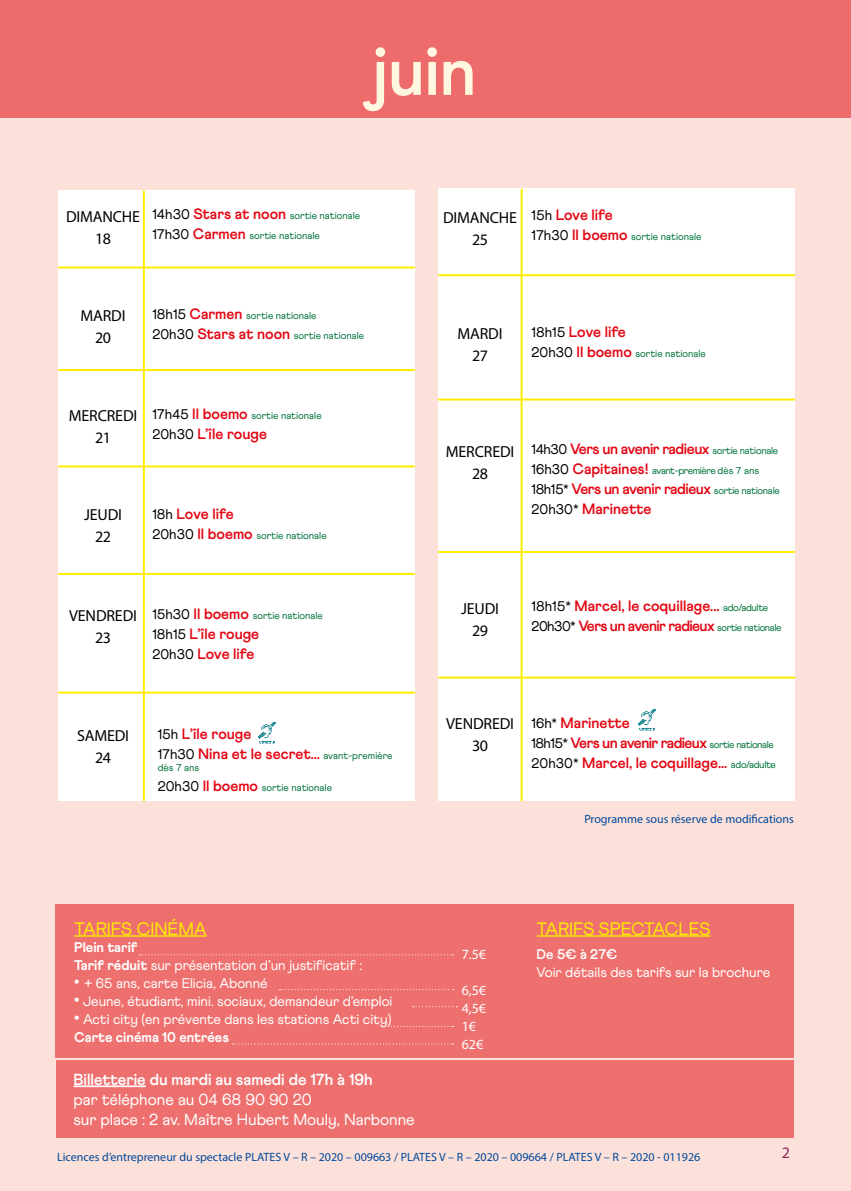
<style>
.page{position:relative;width:851px;height:1191px;background:#fff}
.page>*{position:absolute;margin:0;border:0;box-sizing:border-box;transform-origin:0 0}
.t1{font:700 68.2px "Athletics";color:#fff7df}
.t2{font:18px "Athletics";color:#ffed00}
.t3{font:16px/22px "Myriad Pro";letter-spacing:-.01em;color:#000;text-align:center}
.t4{font:16px/20px "Athletics";color:#fff}
.t5{font:700 16px "Athletics";color:#fff}
.t6{font:16px "Myriad Pro";color:#8c255b}
.t7{font:700 15px/20px "Athletics";letter-spacing:-.005em;color:#e30613}
.t8{font:700 15px/20px "Athletics";letter-spacing:-.03em;color:#e30613}
.t9{font:700 15px/20px "Athletics";letter-spacing:-.025em;color:#e30613}
.t10{font:14px/18px "Athletics";color:#fff}
.t11{font:14px/18px "Myriad Pro";color:#fff}
.t12{font:700 14px "Athletics";color:#fff}
.t13{font:12px "Myriad Pro";color:#00489a}
.t14{font:10px/20px "Athletics";color:#00733b}
.t15{font:10px "Athletics";letter-spacing:-.04em;color:#00733b}
.s1{font-size:14px;color:#000}
.s2{font-weight:700;font-size:15px;color:#e30613}
.s3{font-weight:400;font-size:14px;color:#000}
.s4{font-weight:400;font-size:10px;color:#00733b}
.s5{font-weight:800}
.s6{font-size:18px}
</style>
<div class="page">
<div style="left:0;top:11px;width:850px;height:1180px;background:#fce1db"></div>
<div style="left:438px;top:189px;width:356px;height:612px;background:#fff"></div>
<div style="left:58px;top:190px;width:357px;height:611px;background:#fff"></div>
<hr style="left:58px;top:573px;width:357px;height:2px;background:#ffed00">
<hr style="left:58px;top:369px;width:357px;height:2px;background:#ffed00">
<div style="left:56px;top:904px;width:737px;height:153px;background:#ee706e"></div>
<div style="left:56px;top:1060px;width:737px;height:77px;background:#ee706e"></div>
<hr style="left:74px;top:935px;width:132px;height:1px;background:#ffed00">
<hr style="left:536px;top:935px;width:174px;height:1px;background:#ffed00">
<svg style="left:139px;top:954px;width:314px;height:1px"></svg>
<svg style="left:279px;top:989px;width:174px;height:1px"></svg>
<svg style="left:382px;top:1026px;width:71px;height:1px"></svg>
<svg style="left:232px;top:1043px;width:221px;height:1px"></svg>
<hr style="left:73px;top:1085px;width:73px;height:2px;background:#fff">
<svg style="left:413px;top:1006px;width:44px;height:1px"></svg>
<div style="left:0;top:0;width:850px;height:117px;background:#ed6b6a"></div>
<hr style="left:438px;top:274px;width:356px;height:2px;background:#ffed00">
<hr style="left:520px;top:189px;width:2px;height:612px;background:#ffed00">
<hr style="left:143px;top:190px;width:2px;height:611px;background:#ffed00">
<hr style="left:438px;top:398px;width:356px;height:2px;background:#ffed00">
<hr style="left:58px;top:266px;width:356px;height:2px;background:#ffed00">
<hr style="left:58px;top:465px;width:357px;height:2px;background:#ffed00">
<hr style="left:58px;top:691px;width:357px;height:2px;background:#ffed00">
<hr style="left:438px;top:551px;width:356px;height:2px;background:#ffed00">
<hr style="left:438px;top:676px;width:356px;height:2px;background:#ffed00">
<img style="left:259px;top:721px;width:16px;height:23px">
<img style="left:638px;top:708px;width:17px;height:23px">
<h1 class="t1" style="left:371px;top:31px;width:106px">juin</h1>
<h3 class="t3" style="left:66px;top:205px;width:75px">DIMANCHE<br>18</h3>
<p class="t14" style="left:152px;top:206px;width:209px"><span class="s1">14h30</span> <span class="s2">Stars at noon</span> sortie nationale<br><span class="s1">17h30</span> <span class="s2">Carmen</span> sortie nationale</p>
<h3 class="t3" style="left:81px;top:304px;width:46px">MARDI<br>20</h3>
<p class="t14" style="left:152px;top:306px;width:213px"><span class="s1">18h15</span> <span class="s2">Carmen</span> sortie nationale<br><span class="s1">20h30</span> <span class="s2">Stars at noon</span> sortie nationale</p>
<h3 class="t3" style="left:69px;top:404px;width:70px">MERCREDI<br>21</h3>
<p class="t14" style="left:152px;top:406px;width:171px"><span class="s1">17h45</span> <span class="s2">Il boemo</span> sortie nationale</p>
<h3 class="t7" style="left:152px;top:424px;width:116px"><span class="s3">20h30</span> L’île rouge</h3>
<h3 class="t3" style="left:84px;top:503px;width:39px">JEUDI<br>22</h3>
<h3 class="t7" style="left:152px;top:504px;width:83px"><span class="s3">18h</span> Love life</h3>
<p class="t14" style="left:152px;top:525px;width:176px"><span class="s1">20h30</span> <span class="s2">Il boemo</span> sortie nationale</p>
<h3 class="t3" style="left:69px;top:604px;width:69px">VENDREDI<br>23</h3>
<p class="t14" style="left:152px;top:605px;width:172px"><span class="s1">15h30</span> <span class="s2">Il boemo</span> sortie nationale</p>
<h3 class="t7" style="left:152px;top:624px;width:108px"><span class="s3">18h15</span> L’île rouge<br><span class="s3">20h30</span> Love life</h3>
<h3 class="t3" style="left:77px;top:724px;width:54px">SAMEDI<br>24</h3>
<h3 class="t7" style="left:158px;top:723px;width:236px"><span class="s3">15h</span> L’île rouge<br><span class="s3">17h30</span> Nina et le secret... <span class="s4">avant-première</span></h3>
<p class="t14" style="left:158px;top:757px;width:176px">dès 7 ans<br><span class="s1">20h30</span> <span class="s2">Il boemo</span> sortie nationale</p>
<h3 class="t3" style="left:443px;top:206px;width:75px">DIMANCHE<br>25</h3>
<h3 class="t7" style="left:531px;top:205px;width:83px"><span class="s3">15h</span> Love life</h3>
<p class="t14" style="left:531px;top:227px;width:171px"><span class="s1">17h30</span> <span class="s2">Il boemo</span> sortie nationale</p>
<h3 class="t3" style="left:457px;top:322px;width:46px">MARDI<br>27</h3>
<h3 class="t7" style="left:531px;top:322px;width:96px"><span class="s3">18h15</span> Love life</h3>
<p class="t14" style="left:531px;top:344px;width:176px"><span class="s1">20h30</span> <span class="s2">Il boemo</span> sortie nationale</p>
<h3 class="t3" style="left:446px;top:440px;width:70px">MERCREDI<br>28</h3>
<h3 class="t8" style="left:531px;top:439px;width:248px"><span class="s3">14h30</span> Vers un avenir radieux <span class="s4">sortie nationale</span></h3>
<p class="t15" style="left:531px;top:465px;width:229px"><span class="s1">16h30</span> <span class="s2">Capitaines!</span> avant-première dès 7 ans</p>
<h3 class="t8" style="left:531px;top:479px;width:250px"><span class="s3">18h15*</span> Vers un avenir radieux <span class="s4">sortie nationale<br></span><span class="s3">20h30*</span> Marinette</h3>
<h3 class="t3" style="left:461px;top:597px;width:39px">JEUDI<br>29</h3>
<h3 class="t9" style="left:531px;top:596px;width:251px"><span class="s3">18h15*</span> Marcel, le coquillage... <span class="s4">ado/adulte<br></span><span class="s3">20h30*</span> Vers un avenir radieux <span class="s4">sortie nationale</span></h3>
<h3 class="t3" style="left:446px;top:713px;width:69px">VENDREDI<br>30</h3>
<h3 class="t7" style="left:531px;top:712px;width:246px"><span class="s3">16h*</span> Marinette<br><span class="s3">18h15*</span> Vers un avenir radieux <span class="s4">sortie nationale<br></span><span class="s3">20h30*</span> Marcel, le coquillage... <span class="s4">ado/adulte</span></h3>
<p class="t13" style="left:584px;top:811px;width:211px">Programme sous réserve de modifications</p>
<h2 class="t2" style="left:74px;top:918px;width:133px">TARIFS CINÉMA</h2>
<h2 class="t2" style="left:536px;top:918px;width:175px">TARIFS SPECTACLES</h2>
<h3 class="t12" style="left:536px;top:946px;width:82px">De 5€ à 27€</h3>
<h3 class="t10" style="left:536px;top:963px;width:235px">Voir détails des tarifs sur la brochure</h3>
<h3 class="t10" style="left:74px;top:938px;width:289px"><span class="s5">Plein tarif<br>Tarif réduit</span> sur présentation d’un justificatif :</h3>
<h3 class="t10" style="left:74px;top:974px;width:195px"><span class="s6">•</span> + 65 ans, carte Elicia, Abonné</h3>
<h3 class="t10" style="left:74px;top:992px;width:320px"><span class="s6">•</span> Jeune, étudiant, mini. sociaux, demandeur d’emploi</h3>
<h3 class="t10" style="left:74px;top:1010px;width:319px"><span class="s6">•</span> Acti city (en prévente dans les stations Acti city)<br><span class="s5">Carte cinéma 10 entrées</span></h3>
<h3 class="t11" style="left:461px;top:944px;width:26px">7.5€</h3>
<h3 class="t11" style="left:461px;top:980px;width:26px">6,5€<br>4,5€<br>1€<br>62€</h3>
<h3 class="t5" style="left:73px;top:1069px;width:300px">Billetterie du mardi au samedi de 17h à 19h</h3>
<h3 class="t4" style="left:73px;top:1089px;width:343px">par téléphone au 04 68 90 90 20<br>sur place : 2 av. Maître Hubert Mouly, Narbonne</h3>
<p class="t13" style="left:57px;top:1149px;width:644px">Licences d’entrepreneur du spectacle PLATES V – R – 2020 – 009663 / PLATES V – R – 2020 – 009664 / PLATES V – R – 2020 - 011926</p>
<h3 class="t6" style="left:781px;top:1143px;width:10px">2</h3>
</div>
